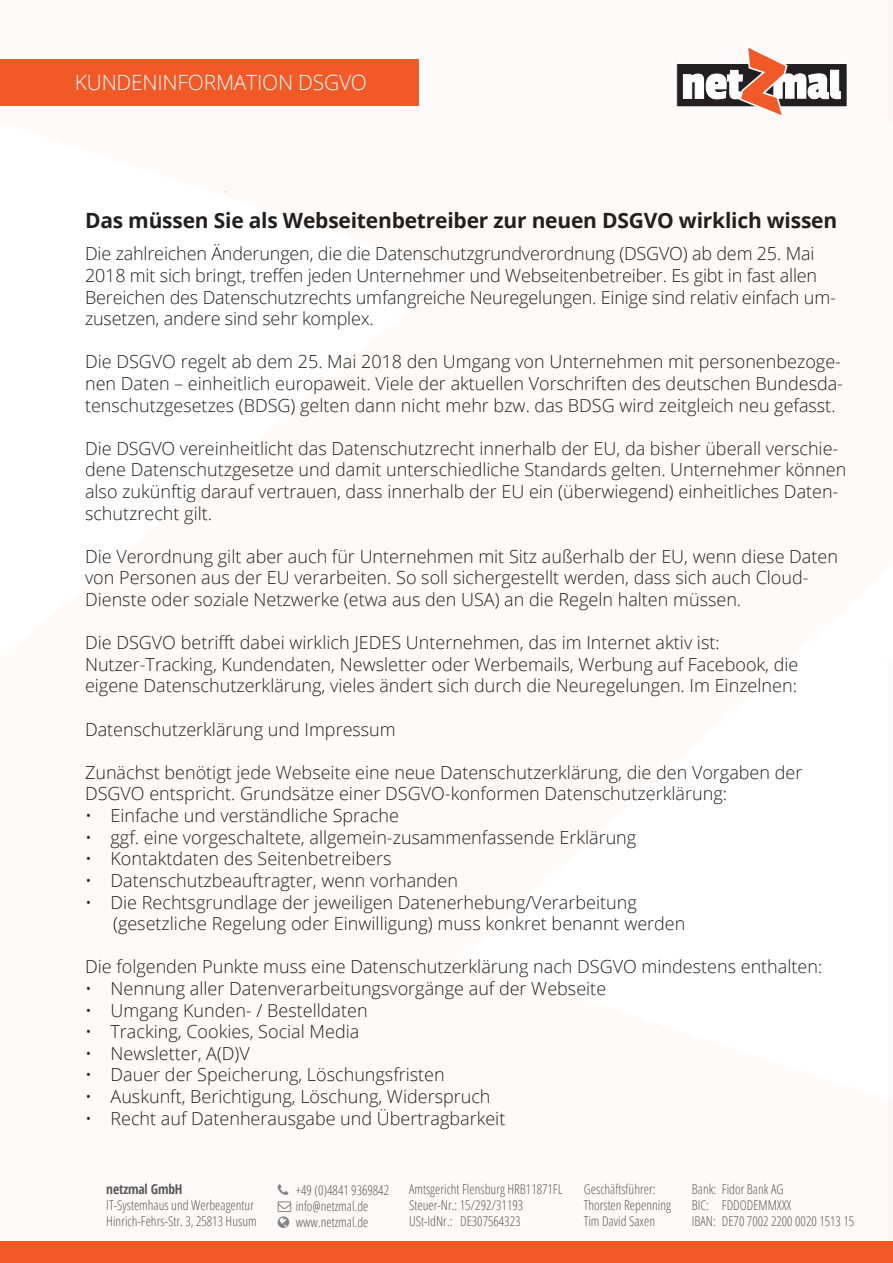
<style>
.page{position:relative;width:893px;height:1263px;background:#fff}
.page>*{position:absolute;margin:0;border:0;box-sizing:border-box;transform-origin:0 0}
.t1{font:700 21px "Open Sans";letter-spacing:-.01em;color:#231f20}
.t2{font:300 21px "Open Sans";letter-spacing:-.01em;color:#fff}
.t3{font:300 18px/21.6px "Open Sans";color:#231f20}
.t4{font:300 condensed 13.5px/16.2px "Open Sans";color:#57585a}
.t5{font:700 condensed 13.5px "Open Sans";letter-spacing:-.01em;color:#57585a}
</style>
<div class="page">
<div style="left:677px;top:64px;width:170px;height:43px;background:#231f20"></div>
<div style="left:676px;top:63px;width:172px;height:44px;border:1px solid #fff"></div>
<svg style="left:683px;top:48px;width:158px;height:67px"></svg>
<div style="left:0;top:1242px;width:893px;height:21px;background:#f15927"></div>
<svg style="left:889px;top:0;width:4px;height:1242px"></svg>
<div style="left:0;top:60px;width:418px;height:46px;background:#f15926"></div>
<p class="t2" style="left:75px;top:68px;width:294px">KUNDENINFORMATION DSGVO</p>
<p class="t1" style="left:85px;top:206px;width:754px">Das müssen Sie als Webseitenbetreiber zur neuen DSGVO wirklich wissen</p>
<p class="t3" style="left:85px;top:243px;width:752px">Die zahlreichen Änderungen, die die Datenschutzgrundverordnung (DSGVO) ab dem 25. Mai 2018 mit sich bringt, treffen jeden Unternehmer und Webseitenbetreiber. Es gibt in fast allen Bereichen des Datenschutzrechts umfangreiche Neuregelungen. Einige sind relativ einfach um&shy;zusetzen, andere sind sehr komplex.</p>
<p class="t3" style="left:85px;top:351px;width:759px;text-align:justify">Die DSGVO regelt ab dem 25. Mai 2018 den Umgang von Unternehmen mit personenbezoge&shy;nen Daten – einheitlich europaweit. Viele der aktuellen Vorschriften des deutschen Bundesda&shy;tenschutzgesetzes (BDSG) gelten dann nicht mehr bzw. das BDSG wird zeitgleich neu gefasst.</p>
<p class="t3" style="left:85px;top:437px;width:763px">Die DSGVO vereinheitlicht das Datenschutzrecht innerhalb der EU, da bisher überall verschie&shy;dene Datenschutzgesetze und damit unterschiedliche Standards gelten. Unternehmer können also zukünftig darauf vertrauen, dass innerhalb der EU ein (überwiegend) einheitliches Daten&shy;schutzrecht gilt.</p>
<p class="t3" style="left:85px;top:545px;width:754px">Die Verordnung gilt aber auch für Unternehmen mit Sitz außerhalb der EU, wenn diese Daten von Personen aus der EU verarbeiten. So soll sichergestellt werden, dass sich auch Cloud-<br>Dienste oder soziale Netzwerke (etwa aus den USA) an die Regeln halten müssen.</p>
<p class="t3" style="left:85px;top:631px;width:715px">Die DSGVO betrifft dabei wirklich JEDES Unternehmen, das im Internet aktiv ist:<br>Nutzer-Tracking, Kundendaten, Newsletter oder Werbemails, Werbung auf Facebook, die eigene Datenschutzerklärung, vieles ändert sich durch die Neuregelungen. Im Einzelnen:</p>
<p class="t3" style="left:85px;top:718px;width:312px">Datenschutzerklärung und Impressum</p>
<p class="t3" style="left:85px;top:761px;width:719px">Zunächst benötigt jede Webseite eine neue Datenschutzerklärung, die den Vorgaben der<br>DSGVO entspricht. Grundsätze einer DSGVO-konformen Datenschutzerklärung:</p>
<p class="t3" style="left:85px;top:804px;width:315px">• Einfache und verständliche Sprache</p>
<p class="t3" style="left:85px;top:826px;width:553px">• ggf. eine vorgeschaltete, allgemein-zusammenfassende Erklärung</p>
<p class="t3" style="left:85px;top:847px;width:308px">• Kontaktdaten des Seitenbetreibers</p>
<p class="t3" style="left:85px;top:869px;width:374px">• Datenschutzbeauftragter, wenn vorhanden</p>
<p class="t3" style="left:113px;top:891px;width:574px;text-indent:-28px">• Die Rechtsgrundlage der jeweiligen Datenerhebung/Verarbeitung (gesetzliche Regelung oder Einwilligung) muss konkret benannt werden</p>
<p class="t3" style="left:85px;top:955px;width:739px">Die folgenden Punkte muss eine Datenschutzerklärung nach DSGVO mindestens enthalten:</p>
<p class="t3" style="left:85px;top:977px;width:523px">• Nennung aller Datenverarbeitungsvorgänge auf der Webseite</p>
<p class="t3" style="left:85px;top:999px;width:284px">• Umgang Kunden- / Bestelldaten</p>
<p class="t3" style="left:85px;top:1020px;width:276px">• Tracking, Cookies, Social Media</p>
<p class="t3" style="left:85px;top:1042px;width:166px">• Newsletter, A(D)V</p>
<p class="t3" style="left:85px;top:1063px;width:361px">• Dauer der Speicherung, Löschungsfristen</p>
<p class="t3" style="left:85px;top:1085px;width:407px">• Auskunft, Berichtigung, Löschung, Widerspruch</p>
<p class="t3" style="left:85px;top:1107px;width:422px">• Recht auf Datenherausgabe und Übertragbarkeit</p>
<p class="t5" style="left:106px;top:1179px;width:78px">netzmal GmbH</p>
<p class="t4" style="left:106px;top:1196px;width:152px">IT-Systemhaus und Werbeagentur<br>Hinrich-Fehrs-Str. 3, 25813 Husum</p>
<p class="t4" style="left:296px;top:1181px;width:95px">+49 (0)4841 9369842 info@netzmal.de www.netzmal.de</p>
<p class="t4" style="left:584px;top:1180px;width:89px">Geschäftsführer:<br>Thorsten Repenning<br>Tim David Saxen</p>
<p class="t4" style="left:409px;top:1180px;width:155px">Amtsgericht Flensburg HRB11871FL<br>Steuer-Nr.: 15/292/31193<br>USt-IdNr.: DE307564323</p>
<p class="t4" style="left:692px;top:1180px;width:164px">Bank: Fidor Bank AG<br>BIC: FDDODEMMXXX<br>IBAN: DE70 7002 2200 0020 1513 15</p>
</div>
